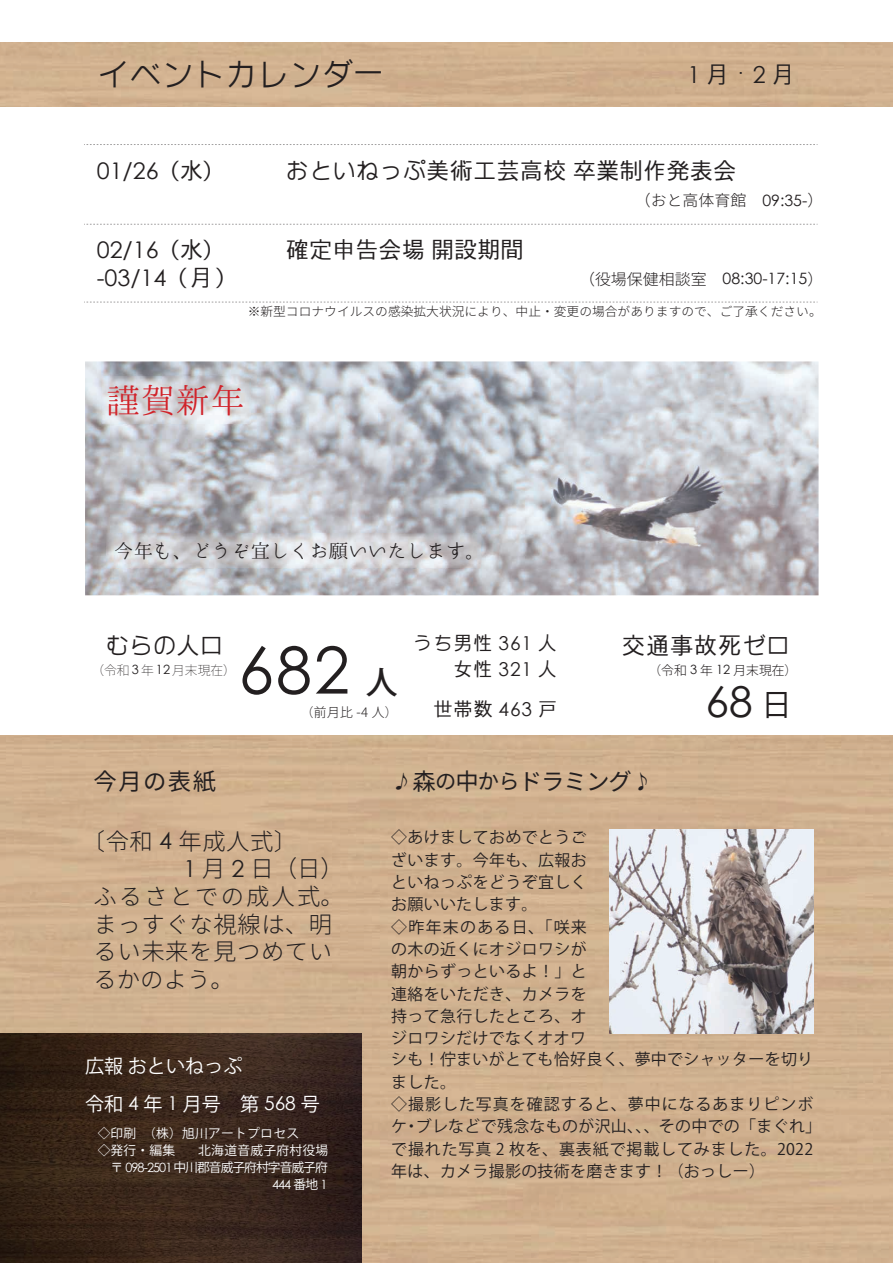
<style>
.page{position:relative;width:893px;height:1263px;background:#fff}
.page>*{position:absolute;margin:0;border:0;box-sizing:border-box;transform-origin:0 0}
.t1{font:64.8px "Century Gothic";color:#231f20}
.t2{font:42.45px "Century Gothic";color:#231f20}
.t3{font:34.05px "Harenosora Mincho";color:#d1232a}
.t4{font:31.95px "Higashi Ome Gothic";color:#231f20}
.t5{font:500 31.95px "Koz Go Pr 6 N";color:#231f20}
.t6{font:30.9px "Koz Go Pr 6 N";color:#231f20}
.t7{font:300 23.4px "Noto Sans CJ Kjp";letter-spacing:.025em;color:#231f20}
.t8{font:23.4px "Higashi Ome Gothic";letter-spacing:.03em;color:#231f20}
.t9{font:23.4px "Noto Sans CJ Kjp";letter-spacing:.01em;color:#231f20}
.t10{font:300 23.4px "Noto Sans CJ Kjp";letter-spacing:.09em;color:#231f20}
.t11{font:22.95px "Higashi Ome Gothic";color:#231f20}
.t12{font:22.95px "Century Gothic";color:#231f20}
.t13{font:19.2px/25.5px "Higashi Ome Gothic";letter-spacing:.05em;color:#231f20;text-align:right}
.t14{font:19.2px "Koz Go Pr 6 N";color:#fff}
.t15{font:19.2px "Harenosora Mincho";letter-spacing:.02em;color:#231f20}
.t16{font:15.9px/22.4px "Koz Go Pr 6 N";letter-spacing:.025em;color:#231f20}
.t17{font:15.9px "Koz Go Pr 6 N";letter-spacing:.065em;color:#231f20}
.t18{font:15.9px "Koz Go Pr 6 N";letter-spacing:.08em;color:#231f20}
.t19{font:15.6px "Century Gothic";color:#231f20}
.t20{font:300 15.6px "Noto Sans CJ Kjp";color:#231f20}
.t21{font:12.75px/17px "Koz Go Pr 6 N";letter-spacing:-.075em;color:#fff}
.t22{font:12.75px/17px "Koz Go Pr 6 N";letter-spacing:.02em;color:#fff}
.t23{font:300 12.75px "Koz Go Pr 6 N";color:#231f20}
.t24{font:200 12.75px "Koz Go Pr 6 N";color:#231f20}
.t25{font:12.75px "Century Gothic";color:#fff}
.t26{font:300 12.45px "Noto Sans CJ Kjp";color:#231f20}
.s1{font-family:"Century Gothic"}
.s2{font-family:"Higashi Ome Gothic"}
.s3{font-family:"Noto Sans CJ Kjp";font-weight:300}
.s4{font-family:"Century Gothic";font-weight:400}
.s5{font-family:"Koz Go Pr 6 N"}
.s6{font-size:21.3px}
</style>
<div class="page">
<img style="left:85px;top:361px;width:734px;height:234px">
<img style="left:106px;top:534px;width:374px;height:34px">
<img style="left:102px;top:376px;width:149px;height:47px">
<div style="left:0;top:736px;width:893px;height:527px;background:#d0b18f"></div>
<img style="left:0;top:1033px;width:361px;height:230px">
<img style="left:609px;top:829px;width:204px;height:204px">
<svg style="left:84px;top:224px;width:734px;height:1px"></svg>
<svg style="left:84px;top:302px;width:734px;height:1px"></svg>
<svg style="left:636px;top:772px;width:12px;height:19px"></svg>
<svg style="left:396px;top:772px;width:13px;height:19px"></svg>
<h3 class="t4" style="left:98px;top:52px;width:289px">イベントカレンダー</h3>
<h3 class="t8" style="left:687px;top:58px;width:109px"><span class="s1">1</span> 月・<span class="s1">2</span>月</h3>
<h3 class="t12" style="left:97px;top:155px;width:129px">01/26<span class="s2">（水）</span></h3>
<h3 class="t11" style="left:286px;top:155px;width:452px">おといねっぷ美術工芸高校卒業制作発表会</h3>
<p class="t20" style="left:635px;top:191px;width:113px">（おと高体育館</p>
<p class="t19" style="left:762px;top:189px;width:63px">09:35-<span class="s3">(</span></p>
<h3 class="t12" style="left:97px;top:234px;width:129px">02/16<span class="s2">（水）</span></h3>
<h3 class="t11" style="left:286px;top:234px;width:239px">確定申告会場開設期間</h3>
<h3 class="t12" style="left:97px;top:261px;width:141px">-03/14<span class="s2">（月）</span></h3>
<p class="t20" style="left:579px;top:270px;width:129px">（役場保健相談室</p>
<p class="t19" style="left:723px;top:268px;width:102px">08:30-17:15<span class="s3">(</span></p>
<p class="t26" style="left:248px;top:304px;width:576px">※新型コロナウイルスの感染拡大状況により、中止・変更の場合がありますので、ご了承ください。</p>
<h3 class="t3" style="left:106px;top:381px;width:140px">謹賀新年</h3>
<p class="t15" style="left:114px;top:540px;width:372px">今年も、どうぞ宜しくお願いいたします。</p>
<h3 class="t8" style="left:106px;top:629px;width:118px">むらの人口</h3>
<p class="t24" style="left:91px;top:663px;width:146px">（令和 <span class="s4">3</span> 年 <span class="s4">12</span> 月末現在）</p>
<h1 class="t1" style="left:238px;top:625px;width:113px">682</h1>
<h3 class="t5" style="left:366px;top:664px;width:33px">人</h3>
<p class="t23" style="left:301px;top:705px;width:98px">（前月比 -4 人(</p>
<p class="t13" style="left:413px;top:630px;width:145px">うち男性 <span class="s1">361</span> 人女性 <span class="s1">321</span> 人</p>
<p class="t13" style="left:433px;top:696px;width:125px">世帯数 <span class="s1">463</span> 戸</p>
<h3 class="t8" style="left:622px;top:629px;width:169px">交通事故死ゼロ</h3>
<p class="t23" style="left:648px;top:663px;width:150px">（令和 <span class="s4">3</span> 年 <span class="s4">12</span> 月末現在(</p>
<h3 class="t6" style="left:761px;top:687px;width:32px">日</h3>
<h2 class="t2" style="left:705px;top:672px;width:49px">68</h2>
<h3 class="t9" style="left:94px;top:768px;width:124px">今月の表紙</h3>
<h3 class="t7" style="left:82px;top:828px;width:217px">〔令和 <span class="s4">4</span> 年成人式〔</h3>
<h3 class="t7" style="left:183px;top:856px;width:162px"><span class="s4">1</span> 月 <span class="s4">2</span> 日（日(</h3>
<h3 class="t10" style="left:94px;top:883px;width:252px">ふるさとでの成人式。</h3>
<h3 class="t7" style="left:94px;top:911px;width:240px">まっすぐな視線は、明</h3>
<h3 class="t7" style="left:94px;top:939px;width:240px">るい未来を見つめてい</h3>
<h3 class="t7" style="left:94px;top:966px;width:142px">るかのよう。</h3>
<p class="t14" style="left:85px;top:1055px;width:159px">広報おといねっぷ</p>
<p class="t14" style="left:85px;top:1093px;width:236px">令和 <span class="s1">4</span> 年 <span class="s1">1</span> 月号　第 <span class="s1">568</span> 号</p>
<p class="t22" style="left:198px;top:1125px;width:131px;text-indent:-101px">◇印刷　（株）旭川アートプロセス<br>北海道音威子府村役場</p>
<p class="t21" style="left:98px;top:1142px;width:232px">◇発行・編集　<br>　〒 <span class="s1">098-2501</span> 中川郡音威子府村字音威子府</p>
<p class="t25" style="left:272px;top:1175px;width:57px">444 <span class="s5">番地</span> 1</p>
<h3 class="t9" style="left:413px;top:768px;width:221px">森<span class="s6">の</span>中<span class="s6">から</span>ドラミング</h3>
<p class="t16" style="left:391px;top:827px;width:197px">◇あけましておめでとうご</p>
<p class="t16" style="left:391px;top:849px;width:197px">ざいます。今年も、広報お</p>
<p class="t16" style="left:391px;top:871px;width:197px">といねっぷをどうぞ宜しく</p>
<p class="t16" style="left:391px;top:893px;width:148px">お願いいたします。</p>
<p class="t18" style="left:391px;top:918px;width:197px">◇昨年末のある日、「咲来</p>
<p class="t16" style="left:391px;top:938px;width:197px">の木の近くにオジロワシが</p>
<p class="t16" style="left:391px;top:960px;width:197px">朝からずっといるよ！」と</p>
<p class="t16" style="left:391px;top:983px;width:197px">連絡をいただき、カメラを</p>
<p class="t16" style="left:391px;top:1005px;width:197px">持って急行したところ、オ</p>
<p class="t16" style="left:391px;top:1027px;width:196px">ジロワシだけでなくオオワ</p>
<p class="t16" style="left:391px;top:1049px;width:424px">シも！佇まいがとても恰好良く、夢中でシャッターを切り</p>
<p class="t16" style="left:391px;top:1071px;width:66px">ました。</p>
<p class="t17" style="left:391px;top:1095px;width:424px">◇撮影した写真を確認すると、夢中になるあまりピンボ</p>
<p class="t16" style="left:416px;top:1116px;width:407px">ブレなどで残念なものが沢山、、、その中での「まぐれ「</p>
<p class="t16" style="left:391px;top:1116px;width:423px">ケ<br>で撮れた写真 2 枚を、裏表紙で掲載してみました。2022年は、カメラ撮影の技術を磨きます！（おっしー(</p>
<p class="t16" style="left:403px;top:1116px;width:17px">・</p>
</div>
